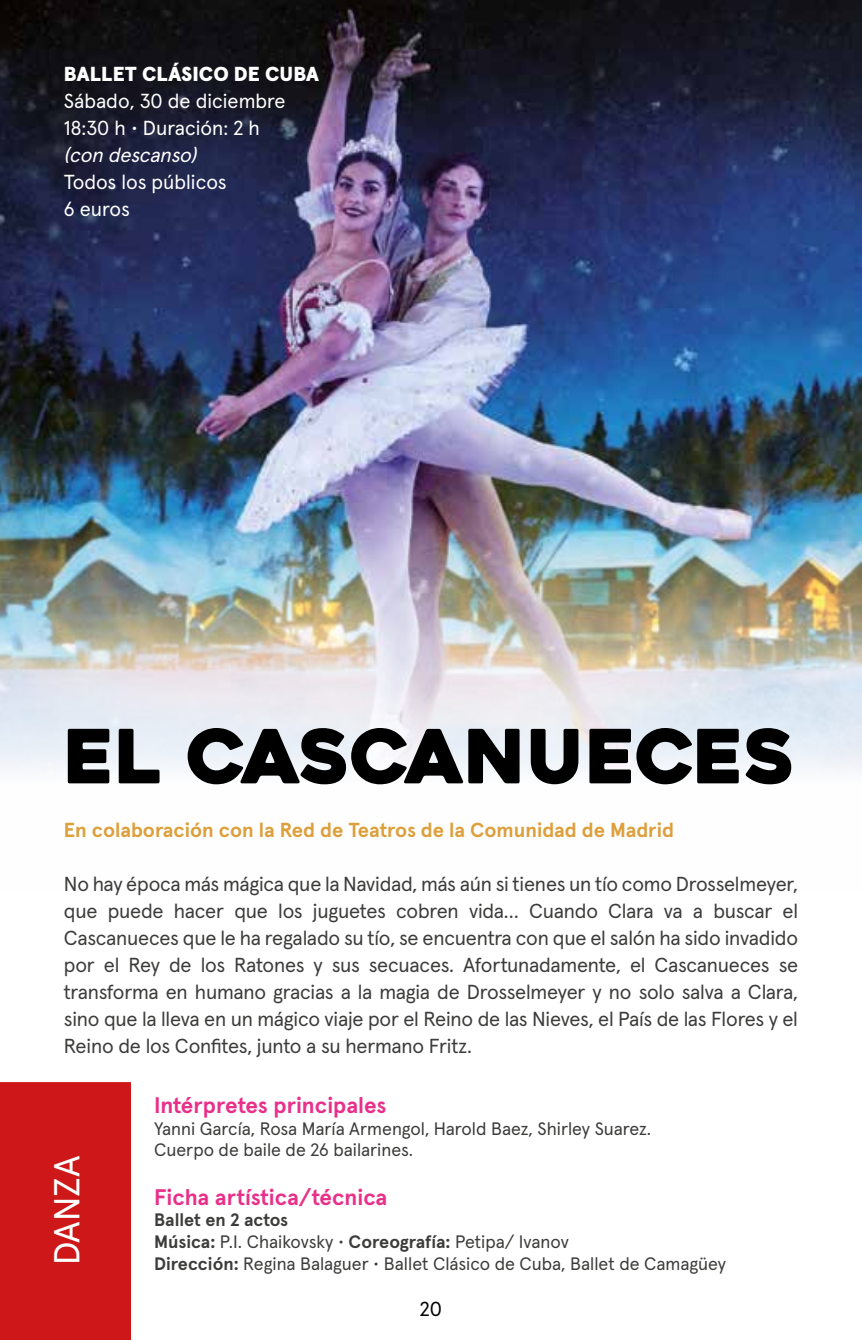
<style>
.page{position:relative;width:862px;height:1340px;background:#fff}
.page>*{position:absolute;margin:0;border:0;box-sizing:border-box;transform-origin:0 0}
.t1{font:74.48px "Heavitas";color:#000}
.t2{font:36px "Apercu Pro";color:#fff}
.t3{font:700 22.5px "Apercu Pro";color:#e8308a}
.t4{font:20.25px/27px "Apercu Pro";letter-spacing:-.01em;color:#3c3c3b;text-align:justify}
.t5{font:20.25px/27px "Apercu Pro";color:#fff}
.t6{font:700 20.25px "Apercu Pro";color:#dd9f3a}
.t7{font:900 20.25px "Apercu Pro";color:#fff}
.t8{font:italic 20.25px "Apercu Pro";color:#fff}
.t9{font:20.25px "Apercu Pro";color:#000}
.t10{font:18px/21.6px "Apercu Pro";color:#3c3c3b}
.s1{font-weight:700}
</style>
<div class="page">
<div style="left:0;top:1080px;width:130px;height:259px;background:#cd1719"></div>
<div style="left:0;top:1075px;width:861px;height:7px;background:#fff"></div>
<img style="left:0;top:0;width:861px;height:771px">
<p class="t7" style="left:64px;top:58px;width:257px">BALLET CLÁSICO DE CUBA</p>
<p class="t5" style="left:64px;top:86px;width:223px">Sábado, 30 de diciembre<br>18:30 h • Duración: 2 h</p>
<p class="t8" style="left:64px;top:139px;width:140px">(con descanso)</p>
<p class="t5" style="left:64px;top:167px;width:164px">Todos los públicos<br>6 euros</p>
<h1 class="t1" style="left:64px;top:710px;width:732px">EL CASCANUECES</h1>
<p class="t6" style="left:64px;top:814px;width:611px">En colaboración con la Red de Teatros de la Comunidad de Madrid</p>
<p class="t4" style="left:64px;top:869px;width:735px">No hay época más mágica que la Navidad, más aún si tienes un tío como Drosselmeyer, que puede hacer que los juguetes cobren vida… Cuando Clara va a buscar el Cascanueces que le ha regalado su tío, se encuentra con que el salón ha sido invadido por el Rey de los Ratones y sus secuaces. Afortunadamente, el Cascanueces se transforma en humano gracias a la magia de Drosselmeyer y no solo salva a Clara, sino que la lleva en un mágico viaje por el Reino de las Nieves, el País de las Flores y el Reino de los Confites, junto a su hermano Fritz.</p>
<h2 class="t2" style="left:39px;top:1264px;width:111px;rotate:-90deg">DANZA</h2>
<p class="t3" style="left:154px;top:1087px;width:234px">Intérpretes principales</p>
<p class="t10" style="left:154px;top:1115px;width:498px">Yanni García, Rosa María Armengol, Harold Baez, Shirley Suarez.<br>Cuerpo de baile de 26 bailarines.</p>
<p class="t3" style="left:154px;top:1179px;width:235px">Ficha artística/técnica</p>
<p class="t10" style="left:154px;top:1207px;width:573px"><span class="s1">Ballet en 2 actos<br>Música:</span> P.I. Chaikovsky • <span class="s1">Coreografía:</span> Petipa/ Ivanov<br><span class="s1">Dirección:</span> Regina Balaguer • Ballet Clásico de Cuba, Ballet de Camagüey</p>
<p class="t9" style="left:419px;top:1293px;width:24px">20</p>
</div>
